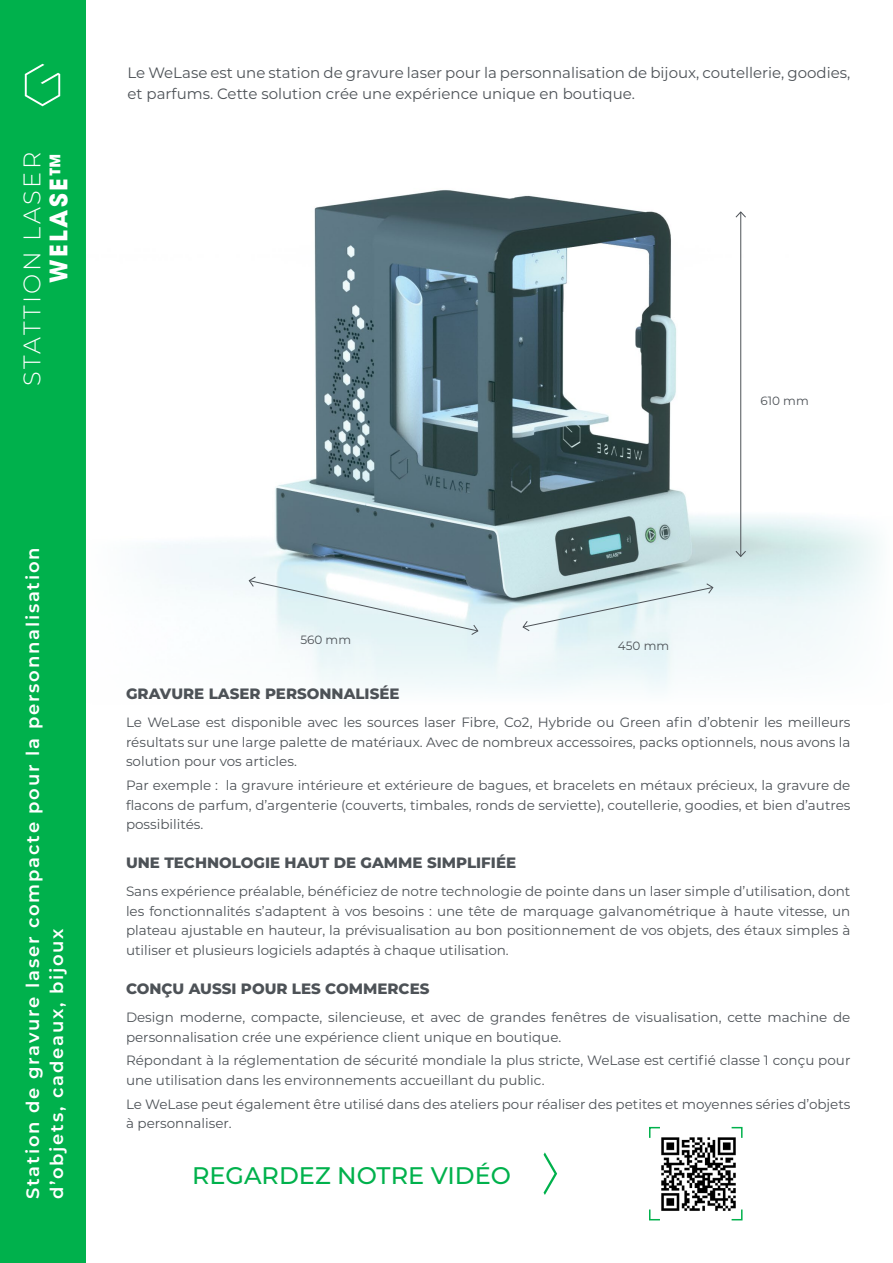
<style>
.page{position:relative;width:893px;height:1263px;background:#fff}
.page>*{position:absolute;margin:0;border:0;box-sizing:border-box;transform-origin:0 0}
.t1{font:500 24px "Montserrat";color:#00b14c}
.t2{font:300 24px "Montserrat";letter-spacing:.1em;color:#fff}
.t3{font:700 24px "Avant Garde";letter-spacing:.1em;color:#fff}
.t4{font:600 18px/24px "Montserrat";letter-spacing:.1em;color:#fff}
.t5{font:15px/21px "Montserrat";color:#4d5257}
.t6{font:800 15px "Montserrat";color:#4d5257}
.t7{font:13.5px/19.5px "Montserrat";color:#4d5257;text-align:justify}
.t8{font:12px "Montserrat";color:#4d5257}
</style>
<div class="page">
<div style="left:0;top:0;width:85px;height:1263px;background:#00b14c"></div>
<svg style="left:25px;top:64px;width:35px;height:42px"></svg>
<img style="left:85px;top:100px;width:794px;height:604px">
<svg style="left:544px;top:1152px;width:13px;height:43px"></svg>
<svg style="left:522px;top:583px;width:192px;height:49px"></svg>
<svg style="left:248px;top:576px;width:231px;height:59px"></svg>
<hr style="left:740px;top:212px;width:1px;height:344px;background:#4d5257">
<svg style="left:735px;top:211px;width:12px;height:7px"></svg>
<svg style="left:735px;top:550px;width:12px;height:7px"></svg>
<svg style="left:649px;top:1126px;width:11px;height:12px"></svg>
<svg style="left:649px;top:1209px;width:11px;height:12px"></svg>
<svg style="left:731px;top:1126px;width:12px;height:12px"></svg>
<svg style="left:731px;top:1209px;width:12px;height:12px"></svg>
<img style="left:661px;top:1136px;width:75px;height:75px">
<h1 class="t2" style="left:16px;top:386px;width:235px;rotate:-90deg">STATTION LASER</h1>
<h1 class="t3" style="left:43px;top:283px;width:132px;rotate:-90deg">WELASE™</h1>
<h2 class="t4" style="left:20px;top:1199px;width:653px;rotate:-90deg">Station de gravure laser compacte pour la personnalisation d’objets, cadeaux, bijoux</h2>
<p class="t5" style="left:128px;top:62px;width:724px">Le WeLase est une station de gravure laser pour la personnalisation de bijoux, coutellerie, goodies, et parfums. Cette solution crée une expérience unique en boutique.</p>
<p class="t8" style="left:300px;top:631px;width:52px">560 mm</p>
<p class="t8" style="left:760px;top:392px;width:50px">610 mm</p>
<p class="t8" style="left:618px;top:637px;width:53px">450 mm</p>
<p class="t6" style="left:126px;top:683px;width:275px">GRAVURE LASER PERSONNALISÉE</p>
<p class="t7" style="left:126px;top:712px;width:726px">Le WeLase est disponible avec les sources laser Fibre, Co2, Hybride ou Green afin d’obtenir les meilleurs résultats sur une large palette de matériaux. Avec de nombreux accessoires, packs optionnels, nous avons la solution pour vos articles.</p>
<p class="t7" style="left:126px;top:775px;width:726px">Par exemple : la gravure intérieure et extérieure de bagues, et bracelets en métaux précieux, la gravure de flacons de parfum, d’argenterie (couverts, timbales, ronds de serviette), coutellerie, goodies, et bien d’autres possibilités.</p>
<p class="t6" style="left:126px;top:852px;width:392px">UNE TECHNOLOGIE HAUT DE GAMME SIMPLIFIÉE</p>
<p class="t7" style="left:126px;top:881px;width:726px">Sans expérience préalable, bénéficiez de notre technologie de pointe dans un laser simple d’utilisation, dont les fonctionnalités s’adaptent à vos besoins : une tête de marquage galvanométrique à haute vitesse, un plateau ajustable en hauteur, la prévisualisation au bon positionnement de vos objets, des étaux simples à utiliser et plusieurs logiciels adaptés à chaque utilisation.</p>
<p class="t6" style="left:126px;top:978px;width:305px">CONÇU AUSSI POUR LES COMMERCES</p>
<p class="t7" style="left:126px;top:1007px;width:726px">Design moderne, compacte, silencieuse, et avec de grandes fenêtres de visualisation, cette machine de personnalisation crée une expérience client unique en boutique.</p>
<p class="t7" style="left:126px;top:1050px;width:726px">Répondant à la réglementation de sécurité mondiale la plus stricte, WeLase est certifié classe 1 conçu pour une utilisation dans les environnements accueillant du public.</p>
<p class="t7" style="left:126px;top:1093px;width:726px">Le WeLase peut également être utilisé dans des ateliers pour réaliser des petites et moyennes séries d’objets à personnaliser.</p>
<h1 class="t1" style="left:192px;top:1159px;width:320px">REGARDEZ NOTRE VIDÉO</h1>
</div>
